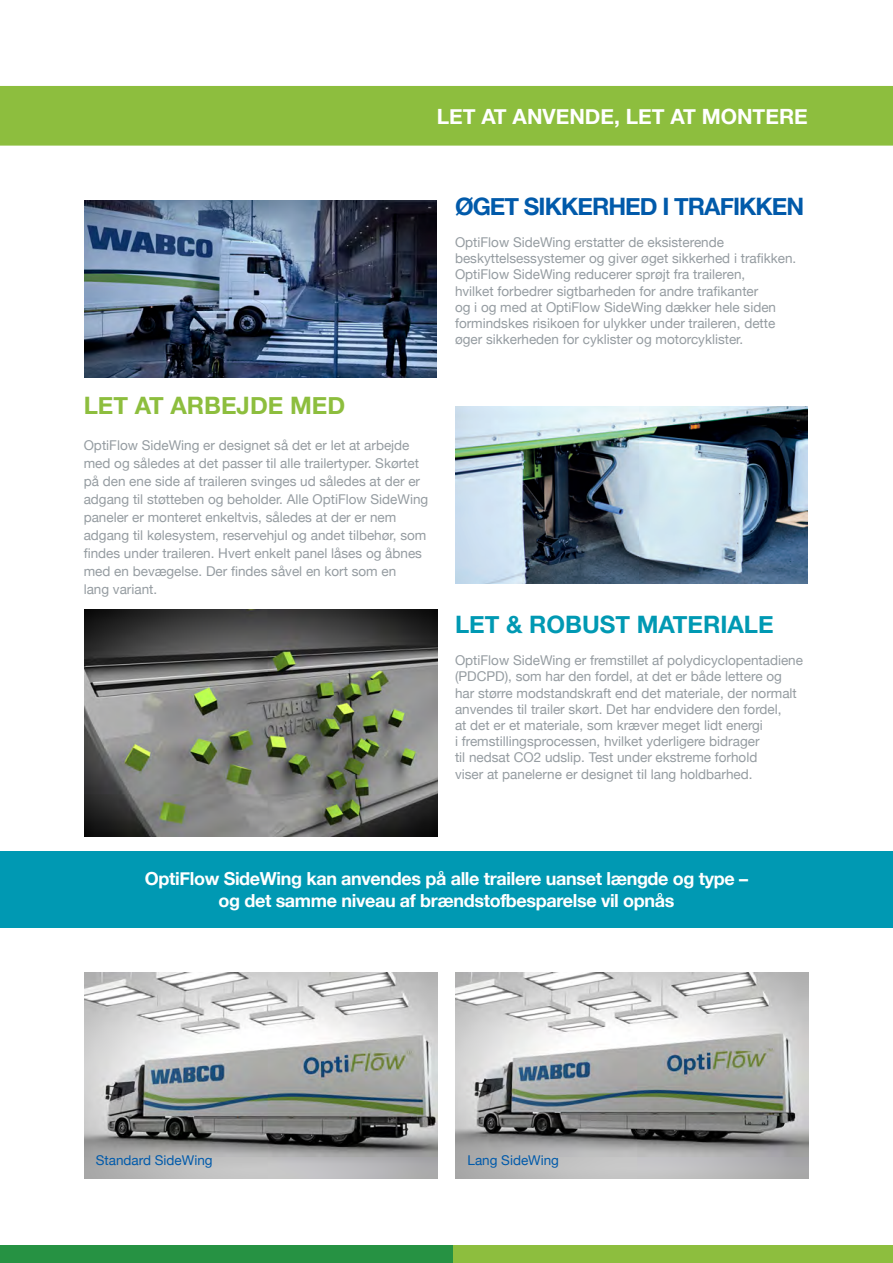
<style>
.page{position:relative;width:893px;height:1263px;background:#fff}
.page>*{position:absolute;margin:0;border:0;box-sizing:border-box;transform-origin:0 0}
.t1{font:700 24px "Helvetica Neue";letter-spacing:-.04em;color:#015aaa}
.t2{font:700 24px "Helvetica Neue";color:#0099b3}
.t3{font:700 24px "Helvetica Neue";color:#8dbe3e}
.t4{font:700 21px "Helvetica Neue";color:#fff}
.t5{font:700 18px/21.6px "Helvetica Neue";letter-spacing:-.02em;color:#fff;text-align:center}
.t6{font:13.5px/16.2px "Helvetica Neue";color:#959ca1}
.t7{font:13.5px "Helvetica Neue";color:#015aaa}
</style>
<div class="page">
<div style="left:0;top:851px;width:893px;height:77px;background:#0099b3"></div>
<img style="left:85px;top:609px;width:352px;height:227px">
<div style="left:0;top:86px;width:893px;height:60px;background:#8dbe3e"></div>
<div style="left:0;top:1245px;width:453px;height:18px;background:#269243"></div>
<div style="left:453px;top:1245px;width:440px;height:18px;background:#8dbe3e"></div>
<img style="left:455px;top:973px;width:353px;height:205px">
<img style="left:85px;top:973px;width:352px;height:205px">
<img style="left:84px;top:200px;width:353px;height:177px">
<img style="left:455px;top:406px;width:353px;height:177px">
<h2 class="t4" style="left:437px;top:98px;width:373px">LET AT ANVENDE, LET AT MONTERE</h2>
<h1 class="t3" style="left:84px;top:384px;width:263px">LET AT ARBEJDE MED</h1>
<p class="t6" style="left:84px;top:435px;width:346px;line-height:18px">OptiFlow SideWing er designet så det er let at arbejde med og således at det passer til alle trailertyper. Skørtet på den ene side af traileren svinges ud således at der er adgang til støtteben og beholder. Alle OptiFlow SideWing paneler er monteret enkeltvis, således at der er nem adgang til kølesystem, reservehjul og andet tilbehør, som findes under traileren. Hvert enkelt panel låses og åbnes med en bevægelse. Der findes såvel en kort som en<br>lang variant.</p>
<h1 class="t1" style="left:455px;top:184px;width:351px">ØGET SIKKERHED I TRAFIKKEN</h1>
<p class="t6" style="left:455px;top:233px;width:343px">OptiFlow SideWing erstatter de eksisterende beskyttelsessystemer og giver øget sikkerhed i trafikken.<br>OptiFlow SideWing reducerer sprøjt fra traileren,<br>hvilket forbedrer sigtbarheden for andre trafikanter<br>og i og med at OptiFlow SideWing dækker hele siden formindskes risikoen for ulykker under traileren, dette øger sikkerheden for cyklister og motorcyklister.</p>
<h1 class="t2" style="left:455px;top:602px;width:320px">LET &amp; ROBUST MATERIALE</h1>
<p class="t6" style="left:455px;top:651px;width:350px">OptiFlow SideWing er fremstillet af polydicyclopentadiene (PDCPD), som har den fordel, at det er både lettere og har større modstandskraft end det materiale, der normalt anvendes til trailer skørt. Det har endvidere den fordel,<br>at det er et materiale, som kræver meget lidt energi<br>i fremstillingsprocessen, hvilket yderligere bidrager<br>til nedsat CO2 udslip. Test under ekstreme forhold<br>viser at panelerne er designet til lang holdbarhed.</p>
<h3 class="t5" style="left:145px;top:867px;width:605px">OptiFlow SideWing kan anvendes på alle trailere uanset længde og type – og det samme niveau af brændstofbesparelse vil opnås</h3>
<p class="t7" style="left:96px;top:1149px;width:118px">Standard SideWing</p>
<p class="t7" style="left:467px;top:1149px;width:93px">Lang SideWing</p>
</div>
